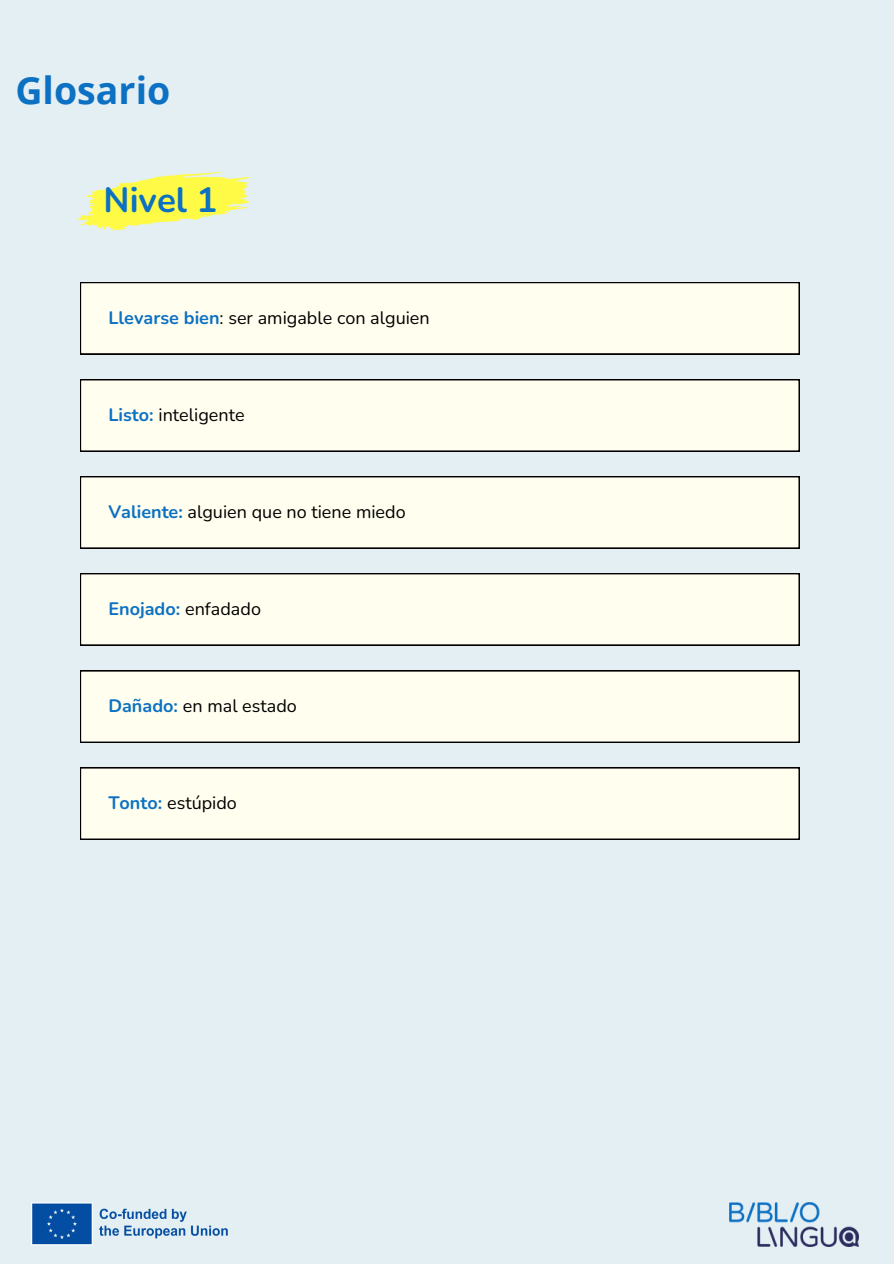
<style>
.page{position:relative;width:894px;height:1264px;background:#fff}
.page>*{position:absolute;margin:0;border:0;box-sizing:border-box;transform-origin:0 0}
.t1{font:700 37.5px "Open Sans";color:#0c71c3}
.t2{font:700 34.95px "Nunito";color:#0c71c3}
.t3{font:18px "Nunito";color:#000}
.t4{font:700 18px "Nunito";color:#0c71c3}
.s1{font-weight:700;color:#0c71c3}
.s2{font-weight:400;color:#000}
</style>
<div class="page">
<div style="left:0;top:0;width:893px;height:1263px;background:#e4eff4"></div>
<svg style="left:76px;top:172px;width:174px;height:58px"></svg>
<div style="left:80px;top:282px;width:719px;height:72px;background:#fffeef"></div>
<img style="left:729px;top:1202px;width:128px;height:44px">
<img style="left:31px;top:1202px;width:197px;height:43px">
<div style="left:80px;top:379px;width:719px;height:72px;background:#fffeef"></div>
<div style="left:80px;top:476px;width:719px;height:72px;background:#fffeef"></div>
<div style="left:80px;top:573px;width:719px;height:72px;background:#fffeef"></div>
<div style="left:80px;top:670px;width:719px;height:72px;background:#fffeef"></div>
<div style="left:80px;top:767px;width:719px;height:72px;background:#fffeef"></div>
<p class="t1" style="left:15px;top:64px;width:156px">Glosario</p>
<h1 class="t2" style="left:104px;top:176px;width:115px">Nivel 1</h1>
<h1 class="t3" style="left:108px;top:306px;width:323px"><span class="s1">Llevarse bien</span>: ser amigable con alguien</h1>
<p class="t3" style="left:108px;top:403px;width:138px"><span class="s1">Listo:</span> inteligente</p>
<p class="t3" style="left:108px;top:500px;width:299px"><span class="s1">Valiente:</span> alguien que no tiene miedo</p>
<p class="t4" style="left:108px;top:597px;width:154px">Enojado: <span class="s2">enfadado</span></p>
<p class="t3" style="left:108px;top:694px;width:190px"><span class="s1">Dañado:</span> en mal estado</p>
<p class="t3" style="left:108px;top:791px;width:130px"><span class="s1">Tonto:</span> estúpido</p>
</div>
